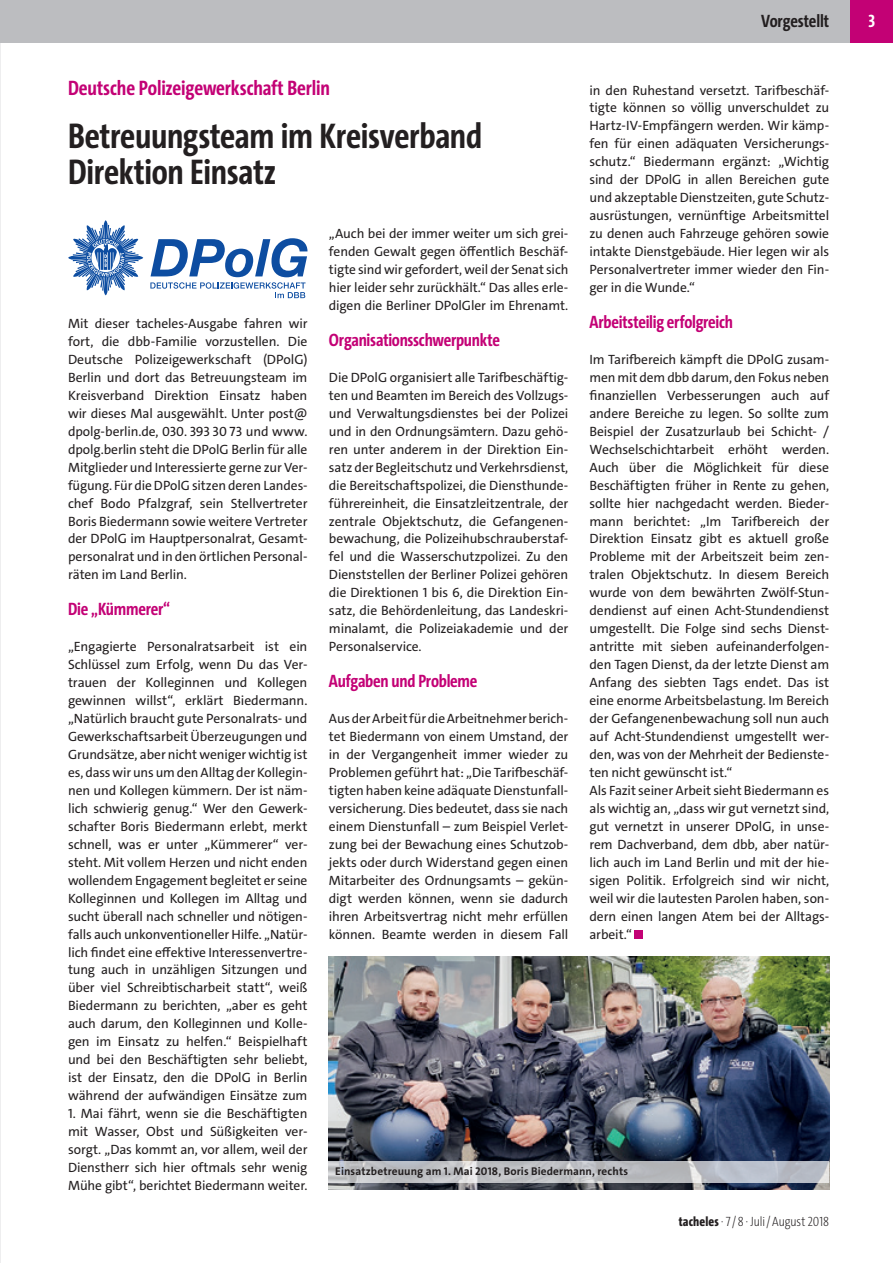
<style>
.page{position:relative;width:893px;height:1263px;background:#fff}
.page>*{position:absolute;margin:0;border:0;box-sizing:border-box;transform-origin:0 0}
._04c_Überschrift_24{font:700 36px/36px "The Sans Cd LF7";letter-spacing:-.01em;color:#231f20}
._03_Dachzeile_14pt{font:700 21px "The Sans Cd LF7";letter-spacing:-.005em;color:#c30175}
._07a_Zw-Überschrift{font:700 18px "The Sans Cd LF7";letter-spacing:-.01em;color:#c30175}
._06_Fliesstext{font:700 18px "The Sans Cd LF7";letter-spacing:-.015em;color:#c30175}
._06_Fliesstext-2{font:700 18px "The Sans Cd LF7";letter-spacing:-.005em;color:#231f20}
.t1{font:700 18px "The Sans Cd LF7";color:#fff}
._06_Fliesstext-3{font:13.5px/18px "The Sans C4 s";letter-spacing:-.01em;color:#231f20;text-align:justify}
.t2{font:200 13.5px "The Sans Cd LF2";letter-spacing:-.005em;color:#231f20}
._10_BU{font:700 11.25px "The Sans C4 s";letter-spacing:.01em;color:#231f20}
.s1{font-family:"The Sans Cd LF8";font-weight:800}
</style>
<div class="page">
<div style="left:0;top:0;width:850px;height:43px;background:#bcbdc0"></div>
<div style="left:850px;top:0;width:43px;height:43px;background:#c30175"></div>
<div style="left:635px;top:930px;width:8px;height:8px;background:#c30175"></div>
<img style="left:329px;top:956px;width:500px;height:234px">
<svg style="left:150px;top:238px;width:157px;height:60px"></svg>
<svg style="left:68px;top:220px;width:75px;height:75px"></svg>
<svg style="left:329px;top:1161px;width:500px;height:21px;background:#bec0c5"></svg>
<p class="_06_Fliesstext-2" style="left:761px;top:9px;width:69px">Vorgestellt</p>
<p class="_03_Dachzeile_14pt" style="left:68px;top:74px;width:264px">Deutsche Polizeigewerkschaft Berlin</p>
<p class="_06_Fliesstext-3" style="left:589px;top:81px;width:241px">in den Ruhestand versetzt. Tarifbeschäf&shy;tigte können so völlig unverschuldet zu Hartz-IV-Empfängern werden. Wir kämp&shy;fen für einen adäquaten Versicherungs&shy;schutz.“ Biedermann ergänzt: „Wichtig sind der DPolG in allen Bereichen gute und akzeptable Dienstzeiten, gute Schutz&shy;ausrüstungen, vernünftige Arbeitsmittel zu denen auch Fahrzeuge gehören sowie intakte Dienstgebäude. Hier legen wir als Personalvertreter immer wieder den Fin&shy;ger in die Wunde.“</p>
<p class="_07a_Zw-Überschrift" style="left:589px;top:310px;width:145px">Arbeitsteilig erfolgreich</p>
<p class="_06_Fliesstext-3" style="left:589px;top:350px;width:241px">Im Tarifbereich kämpft die DPolG zusam&shy;men mit dem dbb darum, den Fokus neben finanziellen Verbesserungen auch auf andere Bereiche zu legen. So sollte zum Beispiel der Zusatzurlaub bei Schicht- / Wechselschichtarbeit erhöht werden.<br>Auch über die Möglichkeit für diese Beschäftigten früher in Rente zu gehen, sollte hier nachgedacht werden. Bieder&shy;mann berichtet: „Im Tarifbereich der Direktion Einsatz gibt es aktuell große Probleme mit der Arbeitszeit beim zen&shy;tralen Objektschutz. In diesem Bereich wurde von dem bewährten Zwölf-Stun&shy;dendienst auf einen Acht-Stundendienst umgestellt. Die Folge sind sechs Dienst&shy;antritte mit sieben aufeinanderfolgen&shy;den Tagen Dienst, da der letzte Dienst am Anfang des siebten Tags endet. Das ist eine enorme Arbeitsbelastung. Im Bereich der Gefangenenbewachung soll nun auch auf Acht-Stundendienst umgestellt wer&shy;den, was von der Mehrheit der Bedienste&shy;ten nicht gewünscht ist.“</p>
<p class="_06_Fliesstext-3" style="left:589px;top:781px;width:241px">Als Fazit seiner Arbeit sieht Biedermann es als wichtig an, „dass wir gut vernetzt sind, gut vernetzt in unserer DPolG, in unse&shy;rem Dachverband, dem dbb, aber natür&shy;lich auch im Land Berlin und mit der hie&shy;sigen Politik. Erfolgreich sind wir nicht, weil wir die lautesten Parolen haben, son&shy;dern einen langen Atem bei der Alltags&shy;arbeit.“</p>
<p class="_04c_Überschrift_24" style="left:68px;top:117px;width:416px">Betreuungsteam im Kreisverband<br>Direktion Einsatz</p>
<p class="_06_Fliesstext-3" style="left:329px;top:225px;width:241px">„Auch bei der immer weiter um sich grei&shy;fenden Gewalt gegen öffentlich Beschäf&shy;tigte sind wir gefordert, weil der Senat sich hier leider sehr zurückhält.“ Das alles erle&shy;digen die Berliner DPolGler im Ehrenamt.</p>
<p class="_06_Fliesstext" style="left:329px;top:328px;width:172px">Organisationsschwerpunkte</p>
<p class="_06_Fliesstext-3" style="left:329px;top:368px;width:241px">Die DPolG organisiert alle Tarifbeschäftig&shy;ten und Beamten im Bereich des Vollzugs&shy;und Verwaltungsdienstes bei der Polizei und in den Ordnungsämtern. Dazu gehö&shy;ren unter anderem in der Direktion Ein&shy;satz der Begleitschutz und Verkehrsdienst, die Bereitschaftspolizei, die Diensthunde&shy;führereinheit, die Einsatzleitzentrale, der zentrale Objektschutz, die Gefangenen&shy;bewachung, die Polizeihubschrauberstaf&shy;fel und die Wasserschutzpolizei. Zu den Dienststellen der Berliner Polizei gehören die Direktionen 1 bis 6, die Direktion Ein&shy;satz, die Behördenleitung, das Landeskri&shy;minalamt, die Polizeiakademie und der Personalservice.</p>
<p class="_07a_Zw-Überschrift" style="left:329px;top:669px;width:150px">Aufgaben und Probleme</p>
<p class="_06_Fliesstext-3" style="left:329px;top:709px;width:241px">Aus der Arbeit für die Arbeitnehmer berich&shy;tet Biedermann von einem Umstand, der in der Vergangenheit immer wieder zu Problemen geführt hat: „Die Tarifbeschäf&shy;tigten haben keine adäquate Dienstunfall&shy;versicherung. Dies bedeutet, dass sie nach einem Dienstunfall – zum Beispiel Verlet&shy;zung bei der Bewachung eines Schutzob&shy;jekts oder durch Widerstand gegen einen Mitarbeiter des Ordnungsamts – gekün&shy;digt werden können, wenn sie dadurch ihren Arbeitsvertrag nicht mehr erfüllen können. Beamte werden in diesem Fall</p>
<p class="_06_Fliesstext-3" style="left:68px;top:314px;width:241px">Mit dieser tacheles-Ausgabe fahren wir fort, die dbb-Familie vorzustellen. Die Deutsche Polizeigewerkschaft (DPolG)<br>Berlin und dort das Betreuungsteam im Kreisverband Direktion Einsatz haben wir dieses Mal ausgewählt. Unter post@ dpolg-berlin.de, 030. 393 30 73 und www. dpolg.berlin steht die DPolG Berlin für alle Mitglieder und Interessierte gerne zur Ver&shy;fügung. Für die DPolG sitzen deren Landes&shy;chef Bodo Pfalzgraf, sein Stellvertreter Boris Biedermann sowie weitere Vertreter der DPolG im Hauptpersonalrat, Gesamt&shy;personalrat und in den örtlichen Personal&shy;räten im Land Berlin.</p>
<p class="_07a_Zw-Überschrift" style="left:68px;top:598px;width:103px">Die „Kümmerer“</p>
<p class="_06_Fliesstext-3" style="left:68px;top:638px;width:241px">„Engagierte Personalratsarbeit ist ein Schlüssel zum Erfolg, wenn Du das Ver&shy;trauen der Kolleginnen und Kollegen gewinnen willst“, erklärt Biedermann. „Natürlich braucht gute Personalrats- und Gewerkschaftsarbeit Überzeugungen und Grundsätze, aber nicht weniger wichtig ist es, dass wir uns um den Alltag der Kollegin&shy;nen und Kollegen kümmern. Der ist näm&shy;lich schwierig genug.“ Wer den Gewerk&shy;schafter Boris Biedermann erlebt, merkt schnell, was er unter „Kümmerer“ ver&shy;steht. Mit vollem Herzen und nicht enden wollendem Engagement begleitet er seine Kolleginnen und Kollegen im Alltag und sucht überall nach schneller und nötigen&shy;falls auch unkonventioneller Hilfe. „Natür&shy;lich findet eine effektive Interessenvertre&shy;tung auch in unzähligen Sitzungen und über viel Schreibtischarbeit statt“, weiß Biedermann zu berichten, „aber es geht auch darum, den Kolleginnen und Kolle&shy;gen im Einsatz zu helfen.“ Beispielhaft und bei den Beschäftigten sehr beliebt, ist der Einsatz, den die DPolG in Berlin während der aufwändigen Einsätze zum</p>
<p class="_06_Fliesstext-3" style="left:68px;top:1105px;width:241px">1. Mai fährt, wenn sie die Beschäftigten mit Wasser, Obst und Süßigkeiten ver&shy;sorgt. „Das kommt an, vor allem, weil der Dienstherr sich hier oftmals sehr wenig Mühe gibt“, berichtet Biedermann weiter.</p>
<p class="_10_BU" style="left:335px;top:1164px;width:294px">Einsatzbetreuung am 1. Mai 2018, Boris Biedermann, rechts</p>
<p class="t2" style="left:679px;top:1212px;width:152px"><span class="s1">tacheles</span> · 7 / 8 · Juli / August 2018</p>
<h3 class="t1" style="left:868px;top:10px;width:8px">3</h3>
</div>
